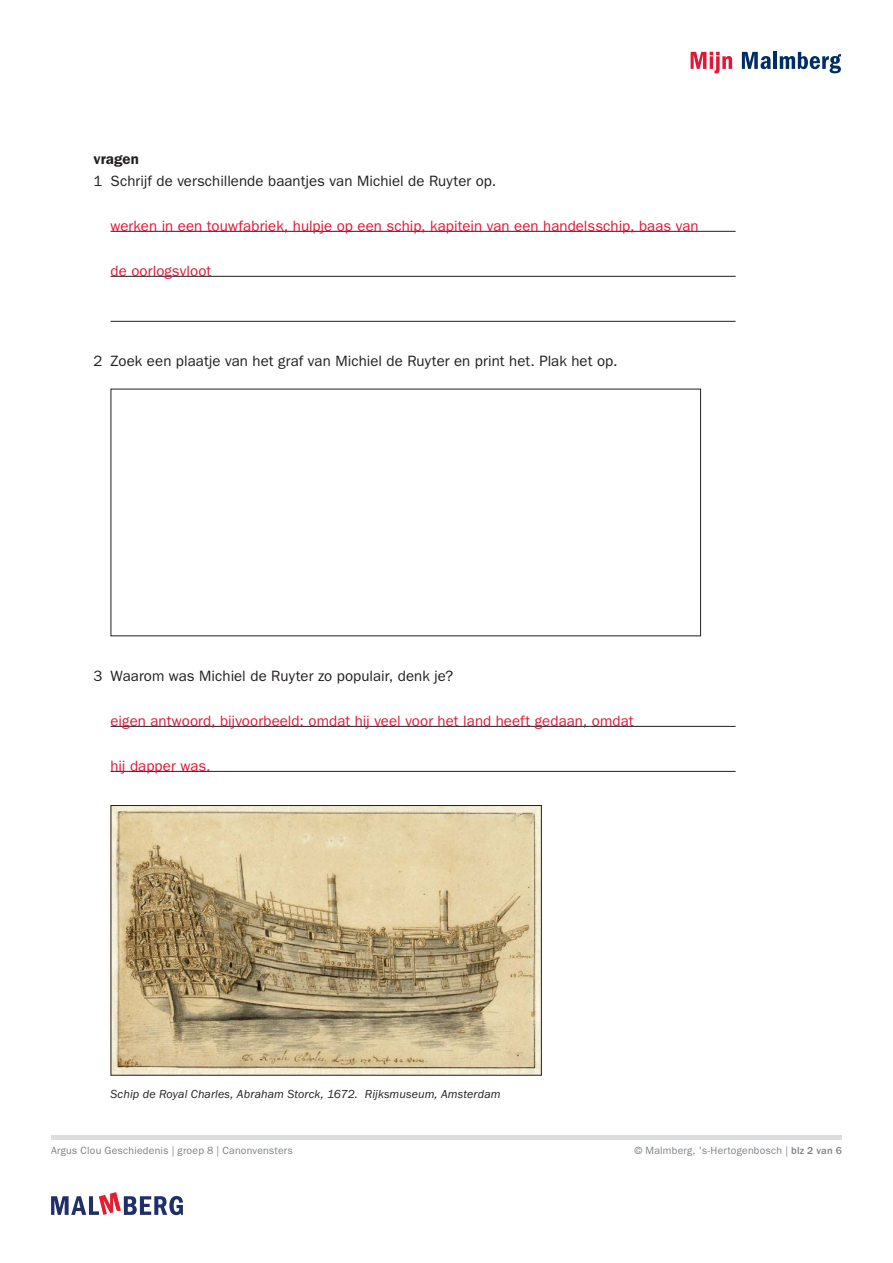
<style>
.page{position:relative;width:893px;height:1263px;background:#fff}
.page>*{position:absolute;margin:0;border:0;box-sizing:border-box;transform-origin:0 0}
.plat{font:15px "ITC Franklin Gothic Std";letter-spacing:.005em;color:#e21736}
.plat-2{font:15px "ITC Franklin Gothic Std";letter-spacing:.005em;color:#231f20}
.plat-3{font:600 15px "ITC Franklin Gothic Std";letter-spacing:.005em;color:#231f20}
.plat-4{font:italic 12px "ITC Franklin Gothic Std";letter-spacing:.01em;color:#231f20}
.plat-5{font:10.5px "ITC Franklin Gothic Std";letter-spacing:.015em;color:#808285}
.s1{font-weight:500}
</style>
<div class="page">
<svg style="left:51px;top:1192px;width:132px;height:23px"></svg>
<svg style="left:691px;top:52px;width:41px;height:22px"></svg>
<svg style="left:742px;top:52px;width:29px;height:17px"></svg>
<hr style="left:773px;top:52px;width:4px;height:17px;background:#002e64">
<svg style="left:780px;top:52px;width:61px;height:21px"></svg>
<div style="left:51px;top:1135px;width:791px;height:5px;background:#dcdddf"></div>
<hr style="left:111px;top:231px;width:625px;height:1px;background:#231f20">
<hr style="left:111px;top:276px;width:625px;height:1px;background:#231f20">
<hr style="left:111px;top:321px;width:625px;height:1px;background:#231f20">
<hr style="left:111px;top:726px;width:625px;height:1px;background:#231f20">
<hr style="left:111px;top:771px;width:625px;height:1px;background:#231f20">
<img style="left:113px;top:807px;width:427px;height:266px">
<div style="left:111px;top:805px;width:431px;height:270px;border:1px solid #231f20"></div>
<p class="plat-3" style="left:94px;top:150px;width:47px">vragen</p>
<p class="plat-2" style="left:94px;top:173px;width:404px">1 Schrijf de verschillende baantjes van Michiel de Ruyter op.</p>
<p class="plat" style="left:111px;top:218px;width:590px">werken in een touwfabriek, hulpje op een schip, kapitein van een handelsschip, baas van</p>
<p class="plat" style="left:111px;top:263px;width:102px">de oorlogsvloot</p>
<p class="plat-2" style="left:94px;top:353px;width:525px">2 Zoek een plaatje van het graf van Michiel de Ruyter en print het. Plak het op.</p>
<p class="plat-2" style="left:94px;top:668px;width:361px">3 Waarom was Michiel de Ruyter zo populair, denk je?</p>
<p class="plat" style="left:111px;top:713px;width:525px">eigen antwoord, bijvoorbeeld: omdat hij veel voor het land heeft gedaan, omdat</p>
<p class="plat" style="left:111px;top:758px;width:102px">hij dapper was.</p>
<p class="plat-4" style="left:111px;top:1087px;width:391px">Schip de Royal Charles, Abraham Storck, 1672. Rijksmuseum, Amsterdam</p>
<p class="plat-5" style="left:51px;top:1144px;width:244px">Argus Clou Geschiedenis | groep 8 | Canonvensters</p>
<p class="plat-5" style="left:634px;top:1144px;width:209px">© Malmberg, 's-Hertogenbosch | <span class="s1">blz 2 van 6</span></p>
</div>
